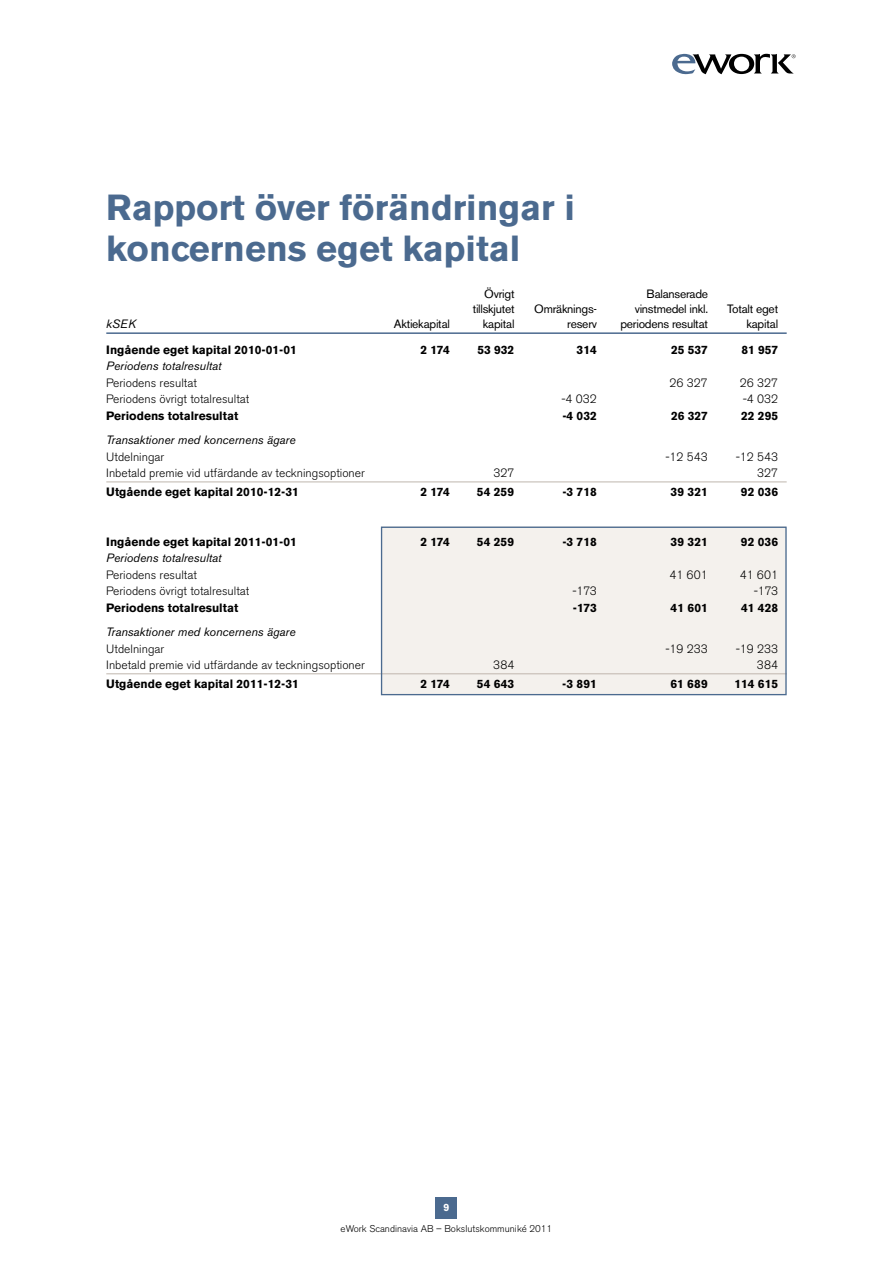
<style>
.page{position:relative;width:893px;height:1263px;background:#fff}
.page>*{position:absolute;margin:0;border:0;box-sizing:border-box;transform-origin:0 0}
.t1{font:700 36px/40.5px "Akzidenz Grotesk BE";color:#4b6a8f}
.t2{font:700 12px "Akzidenz Grotesk BE";color:#000}
.t3{font:300 12px "Akzidenz Grotesk BE";color:#000}
.t4{font:12px "Akzidenz Grotesk BE";letter-spacing:-.02em;color:#000}
.t5{font:italic 12px "Akzidenz Grotesk BE";color:#000}
.t6{font:700 10.5px "Akzidenz Grotesk BE";color:#fff}
.t7{font:300 9.75px "Akzidenz Grotesk BE";color:#000}
</style>
<div class="page">
<div style="left:436px;top:1197px;width:21px;height:21px;background:#4b6a8f"></div>
<div style="left:382px;top:527px;width:404px;height:168px;background:#f4f1ed"></div>
<hr style="left:106px;top:332px;width:681px;height:2px;background:#4b6a8f">
<hr style="left:106px;top:482px;width:681px;height:1px;background:#bfb6ad">
<hr style="left:106px;top:673px;width:681px;height:1px;background:#bfb6ad">
<div style="left:381px;top:527px;width:406px;height:168px;border:1px solid #4b6a8f"></div>
<svg style="left:672px;top:54px;width:124px;height:20px"></svg>
<h1 class="t1" style="left:106px;top:188px;width:470px">Rapport över förändringar i koncernens eget kapital</h1>
<p class="t4" style="left:484px;top:287px;width:32px">Övrigt</p>
<p class="t4" style="left:646px;top:287px;width:63px">Balanserade</p>
<p class="t4" style="left:473px;top:302px;width:43px">tillskjutet</p>
<p class="t4" style="left:534px;top:302px;width:64px">Omräknings-</p>
<p class="t4" style="left:635px;top:302px;width:75px">vinstmedel inkl.</p>
<p class="t4" style="left:727px;top:302px;width:53px">Totalt eget</p>
<p class="t5" style="left:106px;top:317px;width:31px">kSEK</p>
<p class="t4" style="left:394px;top:317px;width:58px">Aktiekapital</p>
<p class="t4" style="left:483px;top:317px;width:33px">kapital</p>
<p class="t4" style="left:567px;top:317px;width:31px">reserv</p>
<p class="t4" style="left:620px;top:317px;width:89px">periodens resultat</p>
<p class="t4" style="left:746px;top:317px;width:33px">kapital</p>
<p class="t2" style="left:106px;top:343px;width:192px">Ingående eget kapital 2010-01-01</p>
<p class="t2" style="left:421px;top:343px;width:31px">2 174</p>
<p class="t2" style="left:477px;top:343px;width:38px">53 932</p>
<p class="t2" style="left:577px;top:343px;width:22px">314</p>
<p class="t2" style="left:671px;top:343px;width:38px">25 537</p>
<p class="t2" style="left:741px;top:343px;width:38px">81 957</p>
<p class="t5" style="left:106px;top:359px;width:117px">Periodens totalresultat</p>
<p class="t3" style="left:106px;top:376px;width:92px">Periodens resultat</p>
<p class="t3" style="left:670px;top:376px;width:40px">26 327</p>
<p class="t3" style="left:740px;top:376px;width:40px">26 327</p>
<p class="t3" style="left:106px;top:392px;width:145px">Periodens övrigt totalresultat</p>
<p class="t3" style="left:561px;top:392px;width:37px">-4 032</p>
<p class="t3" style="left:743px;top:392px;width:37px">-4 032</p>
<p class="t2" style="left:106px;top:409px;width:134px">Periodens totalresultat</p>
<p class="t2" style="left:562px;top:409px;width:36px">-4 032</p>
<p class="t2" style="left:671px;top:409px;width:38px">26 327</p>
<p class="t2" style="left:741px;top:409px;width:38px">22 295</p>
<p class="t5" style="left:106px;top:433px;width:191px">Transaktioner med koncernens ägare</p>
<p class="t3" style="left:106px;top:450px;width:60px">Utdelningar</p>
<p class="t3" style="left:665px;top:450px;width:44px">-12 543</p>
<p class="t3" style="left:736px;top:450px;width:44px">-12 543</p>
<p class="t3" style="left:106px;top:466px;width:260px">Inbetald premie vid utfärdande av teckningsoptioner</p>
<p class="t3" style="left:493px;top:466px;width:22px">327</p>
<p class="t3" style="left:757px;top:466px;width:22px">327</p>
<p class="t2" style="left:106px;top:485px;width:194px">Utgående eget kapital 2010-12-31</p>
<p class="t2" style="left:421px;top:485px;width:31px">2 174</p>
<p class="t2" style="left:477px;top:485px;width:39px">54 259</p>
<p class="t2" style="left:562px;top:485px;width:36px">-3 718</p>
<p class="t2" style="left:671px;top:485px;width:39px">39 321</p>
<p class="t2" style="left:741px;top:485px;width:39px">92 036</p>
<p class="t2" style="left:106px;top:534px;width:192px">Ingående eget kapital 2011-01-01</p>
<p class="t2" style="left:421px;top:534px;width:31px">2 174</p>
<p class="t2" style="left:477px;top:534px;width:39px">54 259</p>
<p class="t2" style="left:562px;top:534px;width:36px">-3 718</p>
<p class="t2" style="left:671px;top:534px;width:39px">39 321</p>
<p class="t2" style="left:741px;top:534px;width:39px">92 036</p>
<p class="t5" style="left:106px;top:551px;width:117px">Periodens totalresultat</p>
<p class="t3" style="left:106px;top:568px;width:92px">Periodens resultat</p>
<p class="t3" style="left:669px;top:568px;width:40px">41 601</p>
<p class="t3" style="left:740px;top:568px;width:40px">41 601</p>
<p class="t3" style="left:106px;top:584px;width:145px">Periodens övrigt totalresultat</p>
<p class="t3" style="left:572px;top:584px;width:26px">-173</p>
<p class="t3" style="left:754px;top:584px;width:26px">-173</p>
<p class="t2" style="left:106px;top:600px;width:134px">Periodens totalresultat</p>
<p class="t2" style="left:573px;top:600px;width:25px">-173</p>
<p class="t2" style="left:671px;top:600px;width:39px">41 601</p>
<p class="t2" style="left:741px;top:600px;width:38px">41 428</p>
<p class="t5" style="left:106px;top:625px;width:191px">Transaktioner med koncernens ägare</p>
<p class="t3" style="left:106px;top:642px;width:60px">Utdelningar</p>
<p class="t3" style="left:665px;top:642px;width:44px">-19 233</p>
<p class="t3" style="left:736px;top:642px;width:44px">-19 233</p>
<p class="t3" style="left:106px;top:658px;width:260px">Inbetald premie vid utfärdande av teckningsoptioner</p>
<p class="t3" style="left:493px;top:658px;width:23px">384</p>
<p class="t3" style="left:757px;top:658px;width:23px">384</p>
<p class="t2" style="left:106px;top:677px;width:194px">Utgående eget kapital 2011-12-31</p>
<p class="t2" style="left:421px;top:677px;width:31px">2 174</p>
<p class="t2" style="left:477px;top:677px;width:39px">54 643</p>
<p class="t2" style="left:562px;top:677px;width:36px">-3 891</p>
<p class="t2" style="left:670px;top:677px;width:39px">61 689</p>
<p class="t2" style="left:734px;top:677px;width:45px">114 615</p>
<p class="t6" style="left:444px;top:1201px;width:7px">9</p>
<p class="t7" style="left:341px;top:1223px;width:213px">eWork Scandinavia AB – Bokslutskommuniké 2011</p>
</div>
